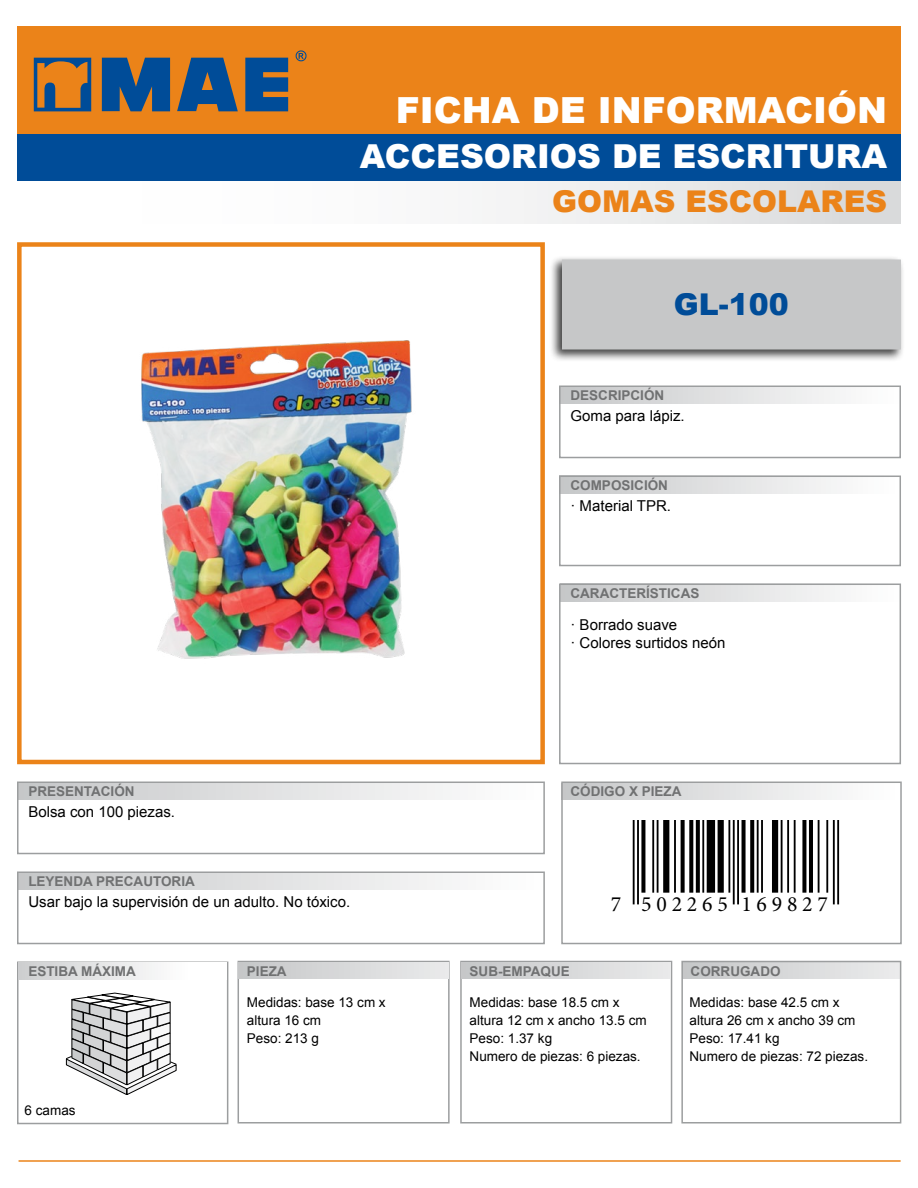
<style>
.page{position:relative;width:918px;height:1188px;background:#fff}
.page>*{position:absolute;margin:0;border:0;box-sizing:border-box;transform-origin:0 0}
.t1{font:900 36px "Arial";color:#fff}
.t2{font:900 33px "Arial";color:#fff}
.t3{font:900 30px "Arial";color:#eb8319}
.t4{font:900 30px "Arial";color:#004c98}
.t5{font:21.75px "Minion Pro";letter-spacing:.22em;color:#000}
.t6{font:15px/18px "Arial";color:#000}
.t7{font:13.5px/18px "Arial";color:#000}
.t8{font:700 13.5px "Arial";color:#707172}
</style>
<div class="page">
<div style="left:238px;top:961px;width:212px;height:163px;border:2px solid #9c9e9f"></div>
<div style="left:460px;top:961px;width:212px;height:163px;border:2px solid #9c9e9f"></div>
<div style="left:683px;top:962px;width:217px;height:17px;background:linear-gradient(to right,#c5c7c8,#ebecec)"></div>
<div style="left:239px;top:962px;width:209px;height:17px;background:linear-gradient(to right,#c5c7c8,#eaeaeb)"></div>
<div style="left:462px;top:962px;width:209px;height:17px;background:linear-gradient(to right,#c5c7c8,#eaeaeb)"></div>
<div style="left:561px;top:783px;width:338px;height:17px;background:linear-gradient(to right,#c6c7c9,#fff)"></div>
<div style="left:17px;top:170px;width:884px;height:54px;background:linear-gradient(to right,#fff,#dddedf)"></div>
<div style="left:17px;top:116px;width:884px;height:65px;background:#004c98"></div>
<div style="left:17px;top:26px;width:884px;height:108px;background:#eb8319"></div>
<hr style="left:19px;top:1160px;width:882px;height:2px;background:#eb8319">
<div style="left:17px;top:242px;width:528px;height:522px;border:4px solid #eb8319"></div>
<div style="left:549px;top:256px;width:356px;height:106px;background:#000;opacity:.75"></div>
<div style="left:562px;top:260px;width:339px;height:90px;background:#c6c7c8"></div>
<div style="left:560px;top:386px;width:340px;height:18px;background:linear-gradient(to right,#c6c7c9,#fff)"></div>
<div style="left:560px;top:476px;width:340px;height:18px;background:linear-gradient(to right,#c6c7c9,#fff)"></div>
<div style="left:560px;top:584px;width:340px;height:18px;background:linear-gradient(to right,#c6c7c8,#fff)"></div>
<div style="left:559px;top:584px;width:342px;height:180px;border:2px solid #9c9e9f"></div>
<div style="left:18px;top:783px;width:526px;height:17px;background:linear-gradient(to right,#c6c7c9,#fff)"></div>
<div style="left:559px;top:386px;width:342px;height:72px;border:2px solid #9c9e9f"></div>
<div style="left:559px;top:476px;width:342px;height:90px;border:2px solid #9c9e9f"></div>
<div style="left:17px;top:782px;width:528px;height:72px;border:2px solid #9c9e9f"></div>
<svg style="left:102px;top:58px;width:68px;height:53px;background:#215385"></svg>
<svg style="left:177px;top:58px;width:61px;height:53px"></svg>
<svg style="left:245px;top:58px;width:43px;height:53px;background:#1c5288"></svg>
<svg style="left:34px;top:58px;width:57px;height:53px"></svg>
<svg style="left:296px;top:50px;width:11px;height:11px"></svg>
<div style="left:18px;top:873px;width:526px;height:16px;background:linear-gradient(to right,#c6c7c9,#fff)"></div>
<div style="left:17px;top:871px;width:528px;height:73px;border:2px solid #9c9e9f"></div>
<div style="left:17px;top:962px;width:211px;height:162px;border:2px solid #9c9e9f"></div>
<div style="left:18px;top:963px;width:209px;height:17px;background:linear-gradient(to right,#ced0d1,#fff)"></div>
<div style="left:561px;top:782px;width:341px;height:162px;border:2px solid #9c9e9f"></div>
<div style="left:681px;top:961px;width:220px;height:163px;border:2px solid #9c9e9f"></div>
<svg style="left:65px;top:992px;width:112px;height:103px"></svg>
<img style="left:141px;top:340px;width:271px;height:319px">
<hr style="left:633px;top:820px;width:2px;height:84px;background:#000">
<hr style="left:637px;top:820px;width:2px;height:84px;background:#000">
<svg style="left:641px;top:820px;width:4px;height:73px"></svg>
<hr style="left:652px;top:820px;width:2px;height:73px;background:#000">
<hr style="left:657px;top:820px;width:2px;height:73px;background:#000">
<div style="left:663px;top:820px;width:6px;height:73px;background:#000"></div>
<hr style="left:674px;top:820px;width:2px;height:73px;background:#000">
<svg style="left:681px;top:820px;width:4px;height:73px"></svg>
<svg style="left:689px;top:820px;width:4px;height:73px"></svg>
<svg style="left:696px;top:820px;width:4px;height:73px"></svg>
<hr style="left:702px;top:820px;width:2px;height:73px;background:#000">
<div style="left:707px;top:820px;width:8px;height:73px;background:#000"></div>
<div style="left:718px;top:820px;width:6px;height:73px;background:#000"></div>
<hr style="left:728px;top:820px;width:2px;height:73px;background:#000">
<hr style="left:733px;top:820px;width:2px;height:84px;background:#000">
<hr style="left:737px;top:820px;width:2px;height:84px;background:#000">
<svg style="left:742px;top:820px;width:4px;height:73px"></svg>
<svg style="left:750px;top:820px;width:4px;height:73px"></svg>
<hr style="left:757px;top:820px;width:2px;height:73px;background:#000">
<hr style="left:761px;top:820px;width:2px;height:73px;background:#000">
<div style="left:772px;top:820px;width:6px;height:73px;background:#000"></div>
<hr style="left:781px;top:820px;width:2px;height:73px;background:#000">
<hr style="left:787px;top:820px;width:2px;height:73px;background:#000">
<hr style="left:794px;top:820px;width:2px;height:73px;background:#000">
<svg style="left:802px;top:820px;width:4px;height:73px"></svg>
<hr style="left:809px;top:820px;width:4px;height:73px;background:#000">
<hr style="left:818px;top:820px;width:2px;height:73px;background:#000">
<hr style="left:826px;top:820px;width:2px;height:73px;background:#000">
<hr style="left:833px;top:820px;width:2px;height:84px;background:#000">
<hr style="left:837px;top:820px;width:2px;height:84px;background:#000">
<h1 class="t1" style="left:396px;top:90px;width:493px">FICHA DE INFORMACIÓN</h1>
<h2 class="t2" style="left:360px;top:138px;width:529px">ACCESORIOS DE ESCRITURA</h2>
<h3 class="t3" style="left:552px;top:185px;width:336px">GOMAS ESCOLARES</h3>
<h3 class="t4" style="left:674px;top:287px;width:117px">GL-100</h3>
<p class="t8" style="left:571px;top:387px;width:95px">DESCRIPCIÓN</p>
<p class="t6" style="left:571px;top:407px;width:116px">Goma para lápiz.</p>
<p class="t8" style="left:571px;top:477px;width:99px">COMPOSICIÓN</p>
<p class="t6" style="left:571px;top:497px;width:102px">· Material TPR.</p>
<p class="t8" style="left:571px;top:585px;width:130px">CARACTERÍSTICAS</p>
<p class="t8" style="left:28px;top:783px;width:108px">PRESENTACIÓN</p>
<p class="t6" style="left:28px;top:803px;width:148px">Bolsa con 100 piezas.</p>
<p class="t8" style="left:28px;top:873px;width:168px">LEYENDA PRECAUTORIA</p>
<p class="t6" style="left:28px;top:893px;width:323px">Usar bajo la supervisión de un adulto. No tóxico.</p>
<p class="t6" style="left:571px;top:616px;width:157px">· Borrado suave<br>· Colores surtidos neón</p>
<p class="t8" style="left:571px;top:783px;width:113px">CÓDIGO X PIEZA</p>
<h3 class="t5" style="left:611px;top:889px;width:219px">7 502265 169827</h3>
<p class="t8" style="left:28px;top:963px;width:109px">ESTIBA MÁXIMA</p>
<p class="t7" style="left:25px;top:1102px;width:53px">6 camas</p>
<p class="t8" style="left:247px;top:963px;width:41px">PIEZA</p>
<p class="t8" style="left:470px;top:963px;width:102px">SUB-EMPAQUE</p>
<p class="t8" style="left:691px;top:963px;width:91px">CORRUGADO</p>
<p class="t7" style="left:470px;top:994px;width:179px">Medidas: base 18.5 cm x altura 12 cm x ancho 13.5 cm<br>Peso: 1.37 kg<br>Numero de piezas: 6 piezas.</p>
<p class="t7" style="left:247px;top:994px;width:140px">Medidas: base 13 cm x altura 16 cm<br>Peso: 213 g</p>
<p class="t7" style="left:690px;top:994px;width:180px">Medidas: base 42.5 cm x altura 26 cm x ancho 39 cm<br>Peso: 17.41 kg<br>Numero de piezas: 72 piezas.</p>
</div>
